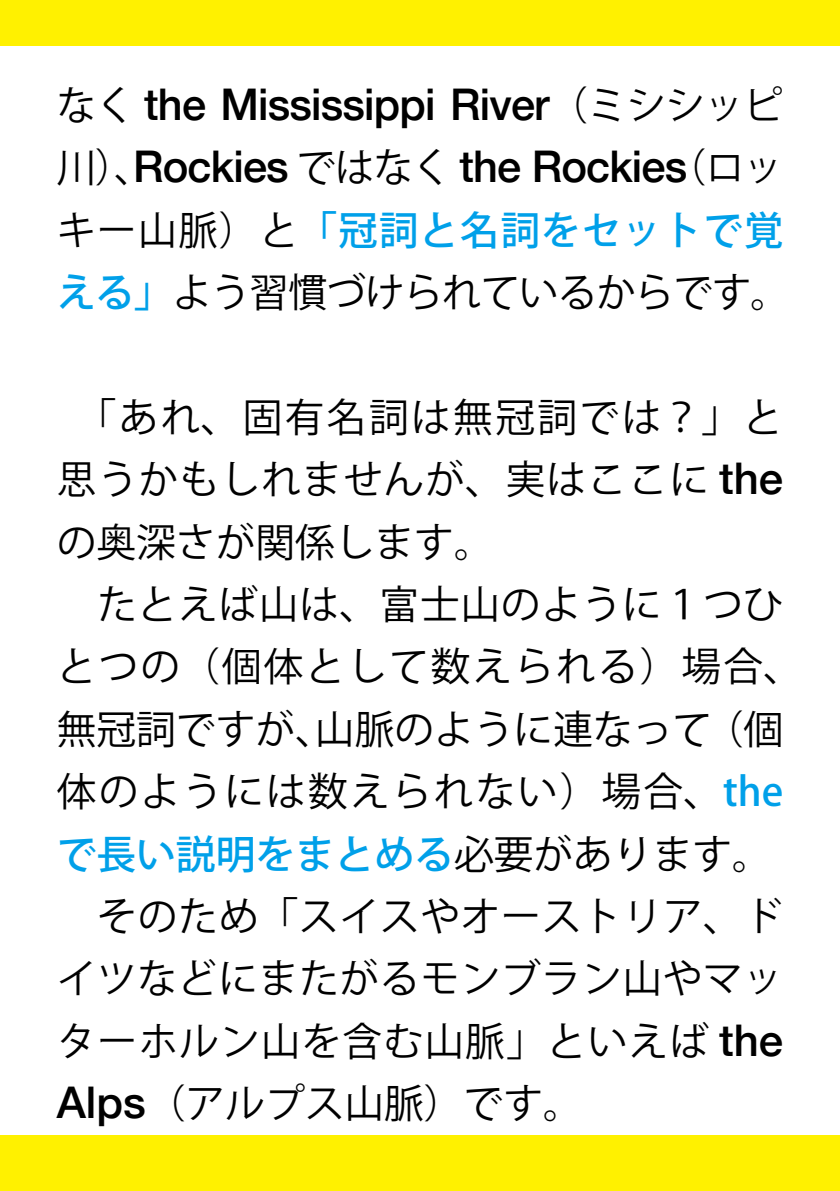
<style>
.page{position:relative;width:840px;height:1191px;background:#fff}
.page>*{position:absolute;margin:0;border:0;box-sizing:border-box;transform-origin:0 0}
.t1{font:500 43.6px/62.4px "Helvetica Neue";letter-spacing:-.02em;color:#000}
.t2{font:39.6px/62.4px "Koz Go Std";letter-spacing:.02em;color:#000}
.t3{font:39.6px "Koz Go Std";letter-spacing:-.02em;color:#000}
.t4{font:500 39.6px "Koz Go Pro";letter-spacing:.03em;color:#00a0e9}
.t5{font:500 39.6px "Koz Go Pro";color:#00a0e9}
.s1{font-family:"Koz Go Std";font-weight:400;font-size:39.6px}
.s2{font-family:"Koz Go Std";font-weight:400;color:#000}
.s3{font-family:"Koz Go Pro";font-weight:500;color:#00a0e9}
.s4{font-family:"Helvetica Neue";font-weight:500;font-size:43.6px}
</style>
<div class="page">
<div style="left:0;top:0;width:839px;height:45px;background:#fff100"></div>
<div style="left:0;top:1135px;width:839px;height:56px;background:#fff100"></div>
<p class="t1" style="left:57px;top:70px;width:727px"><span class="s1">なく</span> the Mississippi River<span class="s1">（ミシシッピ川）、</span>Rockies <span class="s1">ではなく</span> the Rockies<span class="s1">（ロッ</span></p>
<p class="t4" style="left:57px;top:205px;width:727px"><span class="s2">キー山脈）と</span>「冠詞と名詞をセットで覚</p>
<p class="t3" style="left:57px;top:268px;width:734px"><span class="s3">える」</span>よう習慣づけられているからです。</p>
<p class="t2" style="left:57px;top:388px;width:747px">　「あれ、固有名詞は無冠詞では？」と思うかもしれませんが、実はここに <span class="s4">the</span>の奥深さが関係します。<br>　たとえば山は、富士山のように１つひとつの（個体として数えられる）場合、無冠詞ですが、山脈のように連なって（個体のようには数えられない）場合、<span class="s3">the</span></p>
<p class="t5" style="left:57px;top:828px;width:716px">で長い説明をまとめる<span class="s2">必要があります。</span></p>
<p class="t2" style="left:57px;top:886px;width:727px;text-align:justify">　そのため「スイスやオーストリア、ドイツなどにまたがるモンブラン山やマッターホルン山を含む山脈」といえば <span class="s4">the Alps</span>（アルプス山脈）です。</p>
</div>
